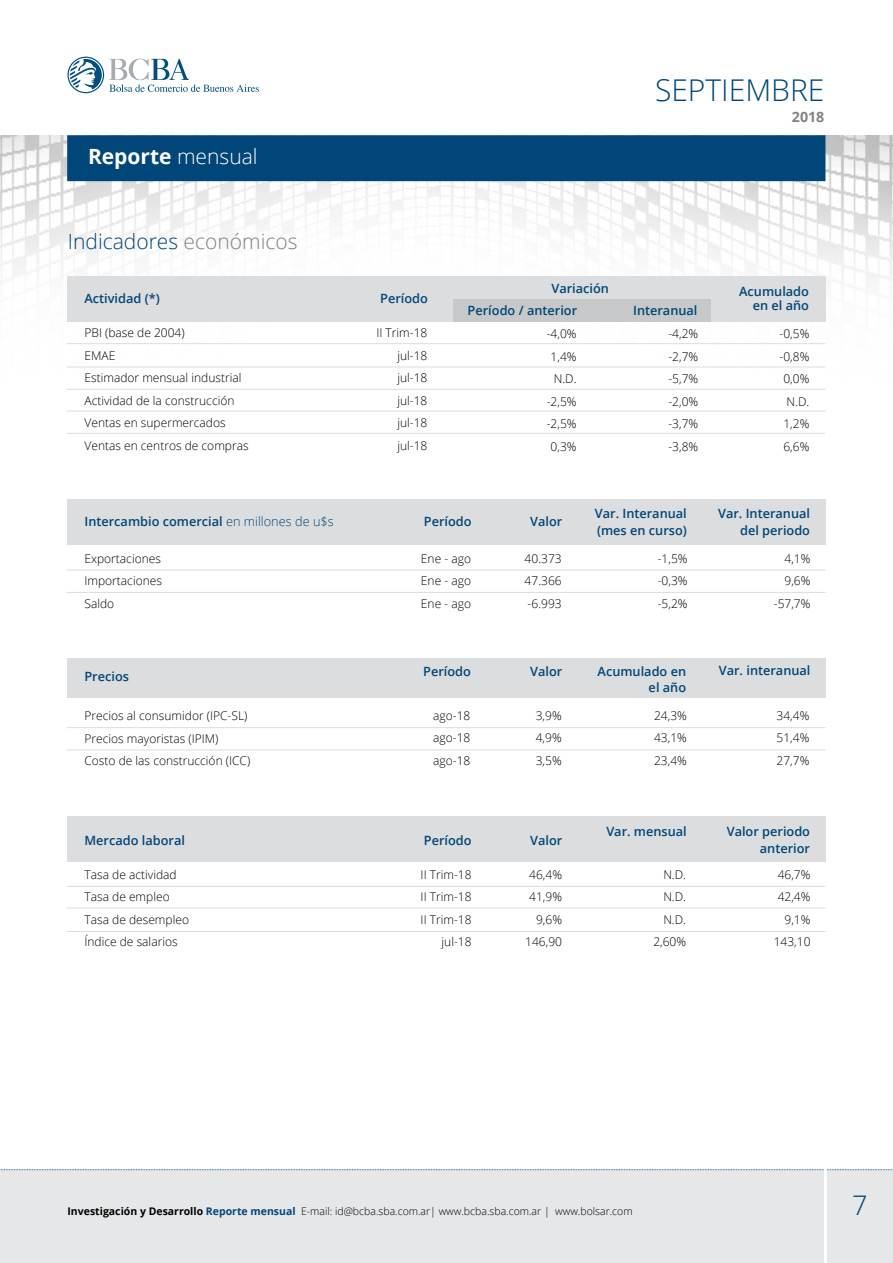
<style>
.page{position:relative;width:893px;height:1263px;background:#fff}
.page>*{position:absolute;margin:0;border:0;box-sizing:border-box;transform-origin:0 0}
.t1{font:300 30px "Open Sans";color:#004678}
.t2{font:300 27px "Open Sans";color:#004678}
.t3{font:300 21px "Open Sans";color:#004678}
.t4{font:700 21px "Open Sans";color:#fff}
.t5{font:700 14.25px "Open Sans";color:#808285}
.t6{font:600 12.75px/16.5px "Open Sans";color:#004678;text-align:right}
.t7{font:300 12px/22.5px "Open Sans";color:#000;text-align:justify}
.t8{font:300 10.5px "Open Sans";color:#000}
.s1{font-weight:300}
.s2{color:#808285}
.s3{font-weight:700}
.s4{font-weight:700;color:#004678}
</style>
<div class="page">
<img style="left:0;top:135px;width:893px;height:458px">
<div style="left:67px;top:135px;width:758px;height:46px;background:#004678"></div>
<div style="left:0;top:1170px;width:893px;height:93px;background:#e6e7e8"></div>
<svg style="left:0;top:1169px;width:893px;height:1px"></svg>
<hr style="left:824px;top:1124px;width:3px;height:139px;background:#fff">
<svg style="left:68px;top:57px;width:191px;height:36px"></svg>
<div style="left:67px;top:276px;width:758px;height:46px;background:#dcddde"></div>
<div style="left:67px;top:499px;width:758px;height:46px;background:#dcddde"></div>
<div style="left:67px;top:816px;width:758px;height:46px;background:#dcddde"></div>
<div style="left:67px;top:659px;width:758px;height:39px;background:#dcddde"></div>
<div style="left:453px;top:299px;width:258px;height:23px;background:#c7c8ca"></div>
<hr style="left:67px;top:343px;width:758px;height:1px;background:#dcddde">
<hr style="left:67px;top:570px;width:758px;height:1px;background:#dcddde">
<hr style="left:67px;top:411px;width:758px;height:1px;background:#dcddde">
<hr style="left:67px;top:908px;width:758px;height:1px;background:#dcddde">
<hr style="left:67px;top:750px;width:758px;height:1px;background:#dcddde">
<hr style="left:67px;top:367px;width:758px;height:1px;background:#dcddde">
<hr style="left:67px;top:592px;width:758px;height:1px;background:#dcddde">
<hr style="left:67px;top:433px;width:758px;height:1px;background:#dcddde">
<hr style="left:67px;top:931px;width:758px;height:1px;background:#dcddde">
<hr style="left:67px;top:389px;width:758px;height:1px;background:#dcddde">
<hr style="left:67px;top:886px;width:758px;height:1px;background:#dcddde">
<hr style="left:67px;top:727px;width:758px;height:1px;background:#dcddde">
<h3 class="t4" style="left:88px;top:141px;width:171px">Reporte <span class="s1">mensual</span></h3>
<h3 class="t3" style="left:68px;top:227px;width:231px">Indicadores <span class="s2">económicos</span></h3>
<p class="t6" style="left:84px;top:290px;width:77px">Actividad (*)</p>
<p class="t7" style="left:84px;top:321px;width:166px;text-align:left">PBI (base de 2004)<br>EMAE<br>Estimador mensual industrial<br>Actividad de la construcción<br>Ventas en supermercados<br>Ventas en centros de compras</p>
<p class="t6" style="left:84px;top:513px;width:251px">Intercambio comercial <span class="s1">en millones de u$s</span></p>
<p class="t7" style="left:84px;top:547px;width:79px">Exportaciones Importaciones Saldo</p>
<p class="t6" style="left:84px;top:668px;width:46px">Precios</p>
<p class="t7" style="left:84px;top:704px;width:167px;text-align:left">Precios al consumidor (IPC-SL)<br>Precios mayoristas (IPIM)<br>Costo de las construcción (ICC)</p>
<p class="t6" style="left:84px;top:831px;width:102px">Mercado laboral</p>
<h1 class="t1" style="left:655px;top:69px;width:171px">septiembre</h1>
<p class="t5" style="left:792px;top:106px;width:34px">2018</p>
<p class="t6" style="left:380px;top:289px;width:49px">Período</p>
<p class="t7" style="left:397px;top:321px;width:32px;text-indent:-21px">II Trim-18 jul-18 jul-18 jul-18 jul-18 jul-18</p>
<p class="t6" style="left:551px;top:279px;width:59px">Variación</p>
<p class="t6" style="left:468px;top:302px;width:111px">Período / anterior</p>
<p class="t7" style="left:547px;top:322px;width:31px;text-align:center">-4,0%<br>1,4%<br>N.D. -2,5% -2,5%<br>0,3%</p>
<p class="t6" style="left:633px;top:302px;width:66px">Interanual</p>
<p class="t7" style="left:668px;top:322px;width:31px">-4,2% -2,7% -5,7% -2,0% -3,7% -3,8%</p>
<p class="t6" style="left:739px;top:284px;width:71px;line-height:14.2px">Acumulado en el año</p>
<p class="t7" style="left:780px;top:322px;width:31px;text-align:center">-0,5% -0,8%<br>0,0%<br>N.D.<br>1,2%<br>6,6%</p>
<p class="t6" style="left:424px;top:513px;width:49px">Período</p>
<p class="t7" style="left:421px;top:547px;width:52px">Ene - ago Ene - ago Ene - ago</p>
<p class="t6" style="left:423px;top:663px;width:49px">Período</p>
<p class="t7" style="left:433px;top:704px;width:39px">ago-18 ago-18 ago-18</p>
<p class="t6" style="left:424px;top:831px;width:49px">Período</p>
<p class="t6" style="left:530px;top:513px;width:34px">Valor</p>
<p class="t7" style="left:525px;top:547px;width:39px">40.373<br>47.366 -6.993</p>
<p class="t6" style="left:530px;top:663px;width:34px">Valor</p>
<p class="t7" style="left:536px;top:704px;width:27px">3,9% 4,9% 3,5%</p>
<p class="t6" style="left:530px;top:831px;width:34px">Valor</p>
<p class="t6" style="left:595px;top:505px;width:94px;text-align:left">Var. Interanual (mes en curso)</p>
<p class="t7" style="left:658px;top:547px;width:31px">-1,5% -0,3% -5,2%</p>
<p class="t6" style="left:598px;top:663px;width:90px">Acumulado en el año</p>
<p class="t7" style="left:654px;top:704px;width:34px">24,3% 43,1% 23,4%</p>
<p class="t6" style="left:606px;top:823px;width:82px">Var. mensual</p>
<p class="t6" style="left:718px;top:505px;width:94px">Var. Interanual del periodo</p>
<p class="t7" style="left:774px;top:547px;width:38px;text-align:right">4,1%<br>9,6% -57,7%</p>
<p class="t6" style="left:719px;top:661px;width:93px">Var. interanual</p>
<p class="t7" style="left:777px;top:704px;width:34px">34,4% 51,4% 27,7%</p>
<p class="t6" style="left:727px;top:823px;width:85px">Valor periodo anterior</p>
<p class="t7" style="left:84px;top:862px;width:106px;text-align:left">Tasa de actividad<br>Tasa de empleo<br>Tasa de desempleo<br>Índice de salarios</p>
<p class="t7" style="left:525px;top:862px;width:38px;text-align:right">46,4%<br>41,9%<br>9,6%<br>146,90</p>
<p class="t7" style="left:421px;top:862px;width:52px;text-align:right">II Trim-18<br>II Trim-18<br>II Trim-18 jul-18</p>
<p class="t7" style="left:653px;top:862px;width:34px;text-align:right">N.D.<br>N.D.<br>N.D.<br>2,60%</p>
<p class="t7" style="left:774px;top:862px;width:38px;text-align:right">46,7%<br>42,4%<br>9,1%<br>143,10</p>
<p class="t8" style="left:68px;top:1204px;width:567px"><span class="s3">Investigación y Desarrollo</span> <span class="s4">Reporte mensual</span> E-mail: id@bcba.sba.com.ar| www.bcba.sba.com.ar | www.bolsar.com</p>
<h2 class="t2" style="left:852px;top:1187px;width:17px">7</h2>
</div>
